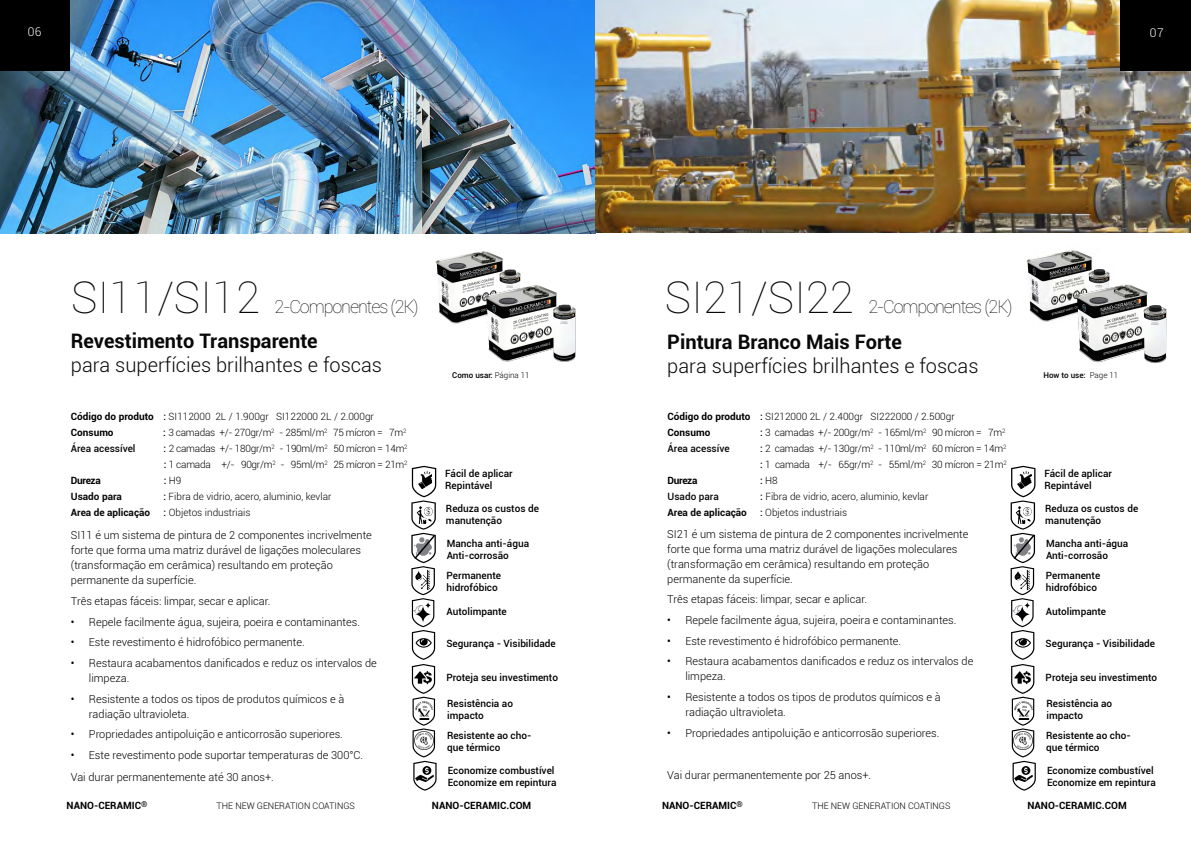
<style>
.page{position:relative;width:1191px;height:842px;background:#fff}
.page>*{position:absolute;margin:0;border:0;box-sizing:border-box;transform-origin:0 0}
.t1{font:100 44px "Roboto";color:#080808}
.t2{font:300 20px "Roboto";color:#080808}
.t3{font:700 20px "Roboto";color:#080808}
.t4{font:100 18px "Roboto";letter-spacing:-.06em;color:#080808}
.t5{font:300 12px "Roboto";letter-spacing:.05em;color:#fff}
.t6{font:300 11px/15px "Roboto";color:#000}
.t7{font:500 10px/12px "Roboto";color:#000}
.t8{font:300 10px/16px "Roboto";letter-spacing:-.005em;color:#000}
.t9{font:300 10px "Roboto";letter-spacing:-.025em;color:#000}
.t10{font:700 10px "Roboto";color:#000}
.t11{font:700 10px "Roboto";color:#080808}
.t12{font:500 10px "Roboto";color:#080808}
.t13{font:300 9px "Roboto";color:#000}
.t14{font:500 8px "Roboto";color:#000}
.s1{font-weight:700}
.s2{font-weight:500}
.s3{font-weight:300}
.s4{font-weight:500;color:#080808}
.s5{font-weight:400}
</style>
<div class="page">
<svg style="left:411px;top:466px;width:26px;height:325px"></svg>
<img style="left:415px;top:766px;width:18px;height:15px">
<svg style="left:1010px;top:466px;width:26px;height:325px"></svg>
<img style="left:1014px;top:766px;width:18px;height:15px">
<img style="left:0;top:0;width:1191px;height:234px">
<img style="left:1120px;top:71px;width:71px;height:104px">
<img style="left:1123px;top:73px;width:65px;height:65px">
<div style="left:0;top:0;width:70px;height:70px;background:#000"></div>
<div style="left:1120px;top:0;width:71px;height:70px;background:#000"></div>
<img style="left:435px;top:251px;width:86px;height:73px">
<img style="left:485px;top:278px;width:91px;height:84px">
<img style="left:1026px;top:250px;width:84px;height:72px">
<img style="left:1076px;top:277px;width:91px;height:87px">
<p class="t5" style="left:28px;top:26px;width:16px">0606</p>
<p class="t5" style="left:1149px;top:27px;width:16px">0707</p>
<h1 class="t1" style="left:72px;top:273px;width:190px">SI11/SI12</h1>
<h3 class="t4" style="left:274px;top:297px;width:146px">2-Componentes (2K)</h3>
<h1 class="t1" style="left:665px;top:273px;width:190px">SI21/SI22</h1>
<h3 class="t4" style="left:868px;top:297px;width:146px">2-Componentes (2K)</h3>
<h2 class="t3" style="left:71px;top:330px;width:248px">Revestimento Transparente</h2>
<h2 class="t2" style="left:71px;top:354px;width:313px">para superfícies brilhantes e foscas</h2>
<p class="t8" style="left:71px;top:408px;width:305px"><span class="s1">Código do produto</span> <span class="s2">:</span> SI112000 2L / 1.900gr SI122000 2L / 2.000gr<br><span class="s1">Consumo</span></p>
<p class="t9" style="left:163px;top:427px;width:113px"><span class="s2">:</span> 3 camadas +/- 270gr/m<sup>2</sup></p>
<p class="t9" style="left:279px;top:427px;width:129px">- 285ml/m<sup>2</sup> 75 mícron = 7m<sup>2</sup></p>
<h2 class="t3" style="left:667px;top:330px;width:236px">Pintura Branco Mais Forte</h2>
<h2 class="t2" style="left:667px;top:354px;width:313px">para superfícies brilhantes e foscas</h2>
<p class="t14" style="left:452px;top:371px;width:79px">Como usar: <span class="s3">Página 11</span></p>
<p class="t14" style="left:1043px;top:371px;width:76px">How to use: <span class="s3">Page 11</span></p>
<p class="t8" style="left:667px;top:408px;width:289px"><span class="s1">Código do produto</span> <span class="s2">:</span> SI212000 2L / 2.400gr SI222000 / 2.500gr<br><span class="s1">Consumo</span></p>
<p class="t9" style="left:760px;top:426px;width:115px"><span class="s2">:</span> 3 camadas +/- 200gr/m<sup>2</sup></p>
<p class="t9" style="left:878px;top:426px;width:129px">- 165ml/m<sup>2</sup> 90 mícron = 7m<sup>2</sup></p>
<p class="t12" style="left:71px;top:443px;width:66px">Área acessível</p>
<p class="t9" style="left:164px;top:443px;width:113px"><span class="s2">:</span> 2 camadas +/- 180gr/m<sup>2</sup></p>
<p class="t9" style="left:279px;top:443px;width:130px">- 190ml/m<sup>2</sup> 50 mícron = 14m<sup>2</sup></p>
<p class="t9" style="left:164px;top:459px;width:114px"><span class="s2">:</span> 1 camada +/- 90gr/m<sup>2</sup></p>
<p class="t9" style="left:280px;top:459px;width:129px">- 95ml/m<sup>2</sup> 25 mícron = 21m<sup>2</sup></p>
<p class="t10" style="left:71px;top:475px;width:31px">Dureza</p>
<p class="t8" style="left:164px;top:472px;width:19px"><span class="s2">:</span> H9</p>
<p class="t11" style="left:71px;top:491px;width:53px">Usado para</p>
<p class="t8" style="left:163px;top:488px;width:170px"><span class="s4">:</span> Fibra de vidrio, acero, aluminio, kevlar</p>
<p class="t11" style="left:71px;top:507px;width:81px">Area de aplicação</p>
<p class="t8" style="left:163px;top:504px;width:88px"><span class="s4">:</span> Objetos industriais</p>
<p class="t6" style="left:71px;top:528px;width:302px">SI11 é um sistema de pintura de 2 componentes incrivelmente forte que forma uma matriz durável de ligações moleculares (transformação em cerâmica) resultando em proteção permanente da superfície.</p>
<p class="t6" style="left:71px;top:594px;width:201px">Três etapas fáceis: limpar, secar e aplicar.</p>
<p class="t6" style="left:71px;top:614px;width:291px"><span class="s5">•</span> Repele facilmente água, sujeira, poeira e contaminantes.</p>
<p class="t6" style="left:71px;top:635px;width:235px"><span class="s5">•</span> Este revestimento é hidrofóbico permanente.</p>
<p class="t6" style="left:89px;top:656px;width:289px;text-indent:-18px"><span class="s5">•</span> Restaura acabamentos danificados e reduz os intervalos de limpeza.</p>
<p class="t6" style="left:89px;top:691px;width:257px;text-indent:-18px"><span class="s5">•</span> Resistente a todos os tipos de produtos químicos e à radiação ultravioleta.</p>
<p class="t6" style="left:71px;top:727px;width:273px"><span class="s5">•</span> Propriedades antipoluição e anticorrosão superiores.</p>
<p class="t6" style="left:71px;top:744px;width:294px;line-height:21.7px"><span class="s5">•</span> Este revestimento pode suportar temperaturas de 300°C.<br>Vai durar permanentemente até 30 anos+.</p>
<p class="t7" style="left:445px;top:468px;width:69px">Fácil de aplicar<br>Repintável</p>
<p class="t7" style="left:446px;top:502px;width:94px">Reduza os custos de manutenção</p>
<p class="t7" style="left:447px;top:537px;width:84px">Mancha anti-água<br>Anti-corrosão</p>
<p class="t7" style="left:446px;top:569px;width:56px">Permanente hidrofóbico</p>
<p class="t7" style="left:446px;top:606px;width:62px">Autolimpante</p>
<p class="t7" style="left:446px;top:637px;width:111px">Segurança - Visibilidade</p>
<p class="t7" style="left:446px;top:671px;width:113px">Proteja seu investimento</p>
<p class="t7" style="left:447px;top:698px;width:67px">Resistência ao impacto</p>
<p class="t7" style="left:447px;top:730px;width:86px">Resistente ao cho&shy;que térmico</p>
<p class="t7" style="left:448px;top:764px;width:110px">Economize combustível<br>Economize em repintura</p>
<p class="t12" style="left:667px;top:442px;width:64px">Área acessíve</p>
<p class="t9" style="left:760px;top:442px;width:115px"><span class="s2">:</span> 2 camadas +/- 130gr/m<sup>2</sup></p>
<p class="t9" style="left:878px;top:442px;width:130px">- 110ml/m<sup>2</sup> 60 mícron = 14m<sup>2</sup></p>
<p class="t8" style="left:760px;top:456px;width:115px"><span class="s2">:</span> 1 camada +/- 65gr/m<sup>2</sup></p>
<p class="t8" style="left:878px;top:456px;width:130px">- 55ml/m<sup>2</sup> 30 mícron = 21m<sup>2</sup></p>
<p class="t10" style="left:667px;top:474px;width:31px">Dureza</p>
<p class="t8" style="left:760px;top:472px;width:19px"><span class="s2">:</span> H8</p>
<p class="t12" style="left:667px;top:490px;width:53px">Usado para</p>
<p class="t8" style="left:760px;top:488px;width:170px"><span class="s4">:</span> Fibra de vidrio, acero, aluminio, kevlar</p>
<p class="t11" style="left:667px;top:506px;width:81px">Area de aplicação</p>
<p class="t8" style="left:760px;top:504px;width:88px"><span class="s4">:</span> Objetos industriais</p>
<p class="t6" style="left:667px;top:526px;width:302px">SI21 é um sistema de pintura de 2 componentes incrivelmente forte que forma uma matriz durável de ligações moleculares (transformação em cerâmica) resultando em proteção permanente da superfície.</p>
<p class="t6" style="left:667px;top:592px;width:201px">Três etapas fáceis: limpar, secar e aplicar.</p>
<p class="t6" style="left:667px;top:613px;width:291px"><span class="s5">•</span> Repele facilmente água, sujeira, poeira e contaminantes.</p>
<p class="t6" style="left:667px;top:633px;width:235px"><span class="s5">•</span> Este revestimento é hidrofóbico permanente.</p>
<p class="t6" style="left:685px;top:654px;width:289px;text-indent:-18px"><span class="s5">•</span> Restaura acabamentos danificados e reduz os intervalos de limpeza.</p>
<p class="t6" style="left:685px;top:690px;width:257px;text-indent:-18px"><span class="s5">•</span> Resistente a todos os tipos de produtos químicos e à radiação ultravioleta.</p>
<p class="t6" style="left:667px;top:725px;width:273px"><span class="s5">•</span> Propriedades antipoluição e anticorrosão superiores.</p>
<p class="t6" style="left:667px;top:768px;width:205px">Vai durar permanentemente por 25 anos+.</p>
<p class="t7" style="left:1044px;top:468px;width:69px">Fácil de aplicar<br>Repintável</p>
<p class="t7" style="left:1045px;top:502px;width:94px">Reduza os custos de manutenção</p>
<p class="t7" style="left:1046px;top:537px;width:84px">Mancha anti-água<br>Anti-corrosão</p>
<p class="t7" style="left:1045px;top:569px;width:56px">Permanente hidrofóbico</p>
<p class="t7" style="left:1045px;top:606px;width:62px">Autolimpante</p>
<p class="t7" style="left:1045px;top:637px;width:111px">Segurança - Visibilidade</p>
<p class="t7" style="left:1045px;top:671px;width:113px">Proteja seu investimento</p>
<p class="t7" style="left:1046px;top:698px;width:67px">Resistência ao impacto</p>
<p class="t7" style="left:1046px;top:730px;width:86px">Resistente ao cho&shy;que térmico</p>
<p class="t7" style="left:1047px;top:764px;width:110px">Economize combustível<br>Economize em repintura</p>
<p class="t10" style="left:67px;top:799px;width:82px">NANO-CERAMIC<sup>®</sup></p>
<p class="t13" style="left:216px;top:800px;width:140px">THE NEW GENERATION COATINGS</p>
<p class="t10" style="left:432px;top:799px;width:101px">NANO-CERAMIC.COM</p>
<p class="t10" style="left:662px;top:799px;width:82px">NANO-CERAMIC<sup>®</sup></p>
<p class="t13" style="left:812px;top:800px;width:140px">THE NEW GENERATION COATINGS</p>
<p class="t10" style="left:1027px;top:799px;width:101px">NANO-CERAMIC.COM</p>
</div>
